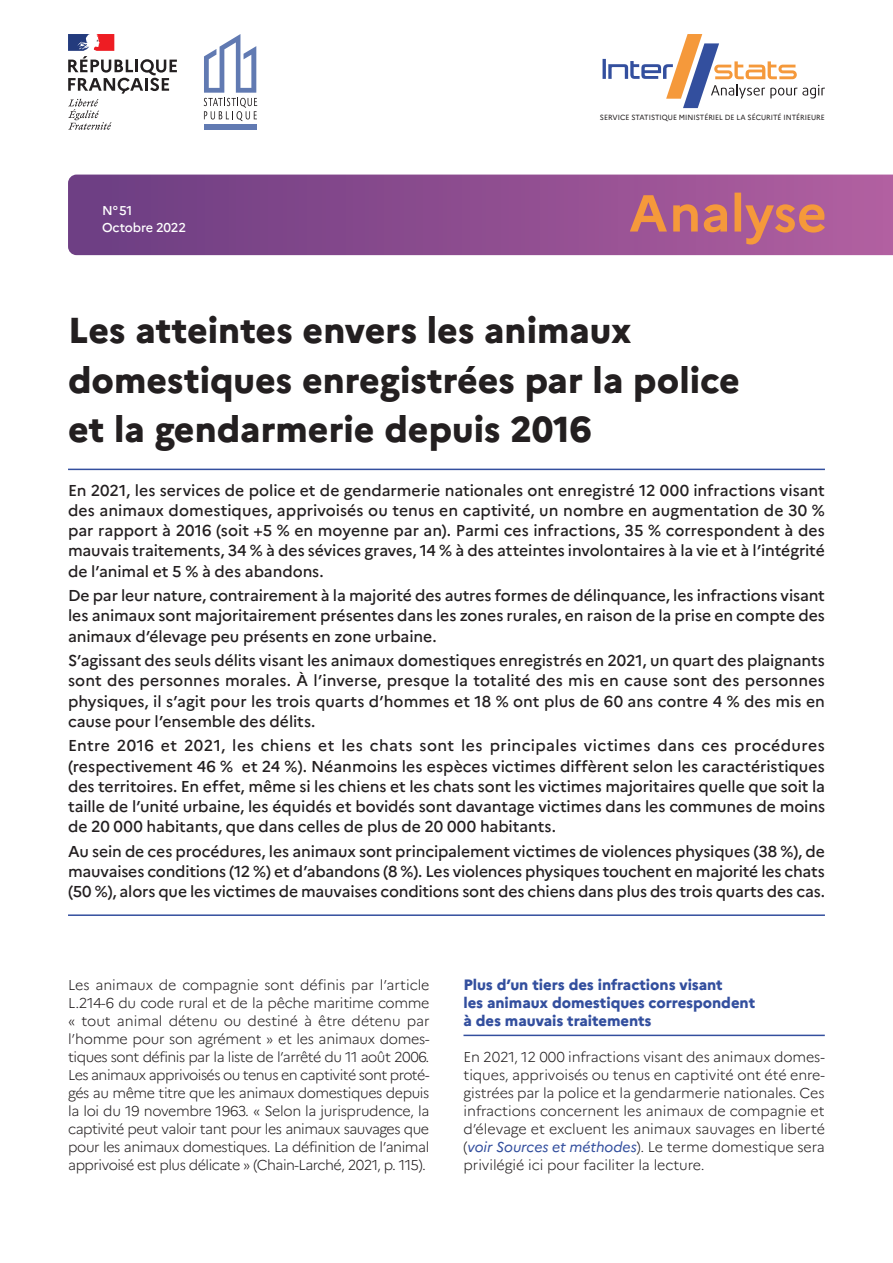
<style>
.page{position:relative;width:893px;height:1263px;background:#fff}
.page>*{position:absolute;margin:0;border:0;box-sizing:border-box;transform-origin:0 0}
.Titre_IA{font:800 36px/49.5px "Marianne";color:#231f20}
.CHapo{font:500 15.75px/20.2px "Marianne";letter-spacing:-.005em;color:#231f20;text-align:justify}
.Chapo_1er_para{font:500 15.75px/20.2px "Marianne";letter-spacing:-.005em;color:#231f20;text-align:justify}
.Chapo_Dernier_para{font:500 15.75px/20.2px "Marianne";letter-spacing:-.015em;color:#231f20;text-align:justify}
.Intertitre_n2{font:800 15px/18px "Marianne";letter-spacing:-.005em;color:#334f9e}
.texte_courant{font:300 14.25px/18px "Marianne";letter-spacing:-.03em;color:#231f20;text-align:justify}
.MOIS_ANNEE{font:500 12.75px "Marianne";letter-spacing:-.015em;color:#fff}
.NUMERO{font:500 12.75px "Marianne";color:#fff}
.t1{font:7.5px "Marianne";color:#231f20;scale:.95 1}
.s1{font-weight:400;font-style:italic;color:#334f9e}
</style>
<div class="page">
<svg style="left:68px;top:175px;width:825px;height:80px;background:#8a4c8f"></svg>
<hr style="left:463px;top:1035px;width:362px;height:1px;background:#334f9e">
<hr style="left:68px;top:469px;width:757px;height:1px;background:#334f9e">
<hr style="left:68px;top:914px;width:757px;height:2px;background:#334f9e">
<svg style="left:630px;top:193px;width:195px;height:51px;background:#bb6b7d"></svg>
<div style="left:204px;top:124px;width:52px;height:6px;background:#617ab2"></div>
<svg style="left:204px;top:34px;width:53px;height:87px"></svg>
<svg style="left:68px;top:34px;width:109px;height:96px"></svg>
<hr style="left:603px;top:59px;width:3px;height:20px;background:#334f9e">
<svg style="left:608px;top:34px;width:217px;height:74px"></svg>
<p class="NUMERO" style="left:102px;top:200px;width:32px">N° 51</p>
<p class="MOIS_ANNEE" style="left:102px;top:217px;width:85px">Octobre 2022</p>
<p class="t1" style="left:600px;top:111px;width:238px">SERVICE STATISTIQUE MINISTÉRIEL DE LA SÉCURITÉ INTÉRIEURE</p>
<p class="Titre_IA" style="left:68px;top:303px;width:673px">Les atteintes envers les animaux domestiques enregistrées par la police et la gendarmerie depuis 2016</p>
<p class="Chapo_1er_para" style="left:68px;top:479px;width:758px">En 2021, les services de police et de gendarmerie nationales ont enregistré 12 000 infractions visant des animaux domestiques, apprivoisés ou tenus en captivité, un nombre en augmentation de 30 % par rapport à 2016 (soit +5 % en moyenne par an). Parmi ces infractions, 35 % correspondent à des mauvais traitements, 34 % à des sévices graves, 14 % à des atteintes involontaires à la vie et à l’intégrité de l’animal et 5 % à des abandons.</p>
<p class="CHapo" style="left:68px;top:584px;width:758px">De par leur nature, contrairement à la majorité des autres formes de délinquance, les infractions visant les animaux sont majoritairement présentes dans les zones rurales, en raison de la prise en compte des animaux d’élevage peu présents en zone urbaine.</p>
<p class="CHapo" style="left:68px;top:649px;width:758px">S’agissant des seuls délits visant les animaux domestiques enregistrés en 2021, un quart des plaignants sont des personnes morales. À l’inverse, presque la totalité des mis en cause sont des personnes physiques, il s’agit pour les trois quarts d’hommes et 18 % ont plus de 60 ans contre 4 % des mis en cause pour l’ensemble des délits.</p>
<p class="CHapo" style="left:68px;top:734px;width:759px">Entre 2016 et 2021, les chiens et les chats sont les principales victimes dans ces procédures (respectivement 46 % et 24 %). Néanmoins les espèces victimes diffèrent selon les caractéristiques des territoires. En effet, même si les chiens et les chats sont les victimes majoritaires quelle que soit la taille de l’unité urbaine, les équidés et bovidés sont davantage victimes dans les communes de moins de 20 000 habitants, que dans celles de plus de 20 000 habitants.</p>
<p class="Chapo_Dernier_para" style="left:68px;top:840px;width:758px">Au sein de ces procédures, les animaux sont principalement victimes de violences physiques (38 %), de mauvaises conditions (12 %) et d’abandons (8 %). Les violences physiques touchent en majorité les chats (50 %), alors que les victimes de mauvaises conditions sont des chiens dans plus des trois quarts des cas.</p>
<p class="texte_courant" style="left:68px;top:975px;width:363px">Les animaux de compagnie sont définis par l’article L.214-6 du code rural et de la pêche maritime comme « tout animal détenu ou destiné à être détenu par l’homme pour son agrément » et les animaux domes&shy;tiques sont définis par la liste de l’arrêté du 11 août 2006.<br>Les animaux apprivoisés ou tenus en captivité sont proté&shy;gés au même titre que les animaux domestiques depuis la loi du 19 novembre 1963. « Selon la jurisprudence, la captivité peut valoir tant pour les animaux sauvages que pour les animaux domestiques. La définition de l’animal apprivoisé est plus délicate » (Chain-Larché, 2021, p. 115).</p>
<p class="Intertitre_n2" style="left:463px;top:974px;width:293px">Plus d’un tiers des infractions visant<br>les animaux domestiques correspondent à des mauvais traitements</p>
<p class="texte_courant" style="left:463px;top:1047px;width:363px">En 2021, 12 000 infractions visant des animaux domes&shy;tiques, apprivoisés ou tenus en captivité ont été enre&shy;gistrées par la police et la gendarmerie nationales. Ces infractions concernent les animaux de compagnie et d’élevage et excluent les animaux sauvages en liberté (<span class="s1">voir Sources et méthodes</span>). Le terme domestique sera privilégié ici pour faciliter la lecture.</p>
</div>
